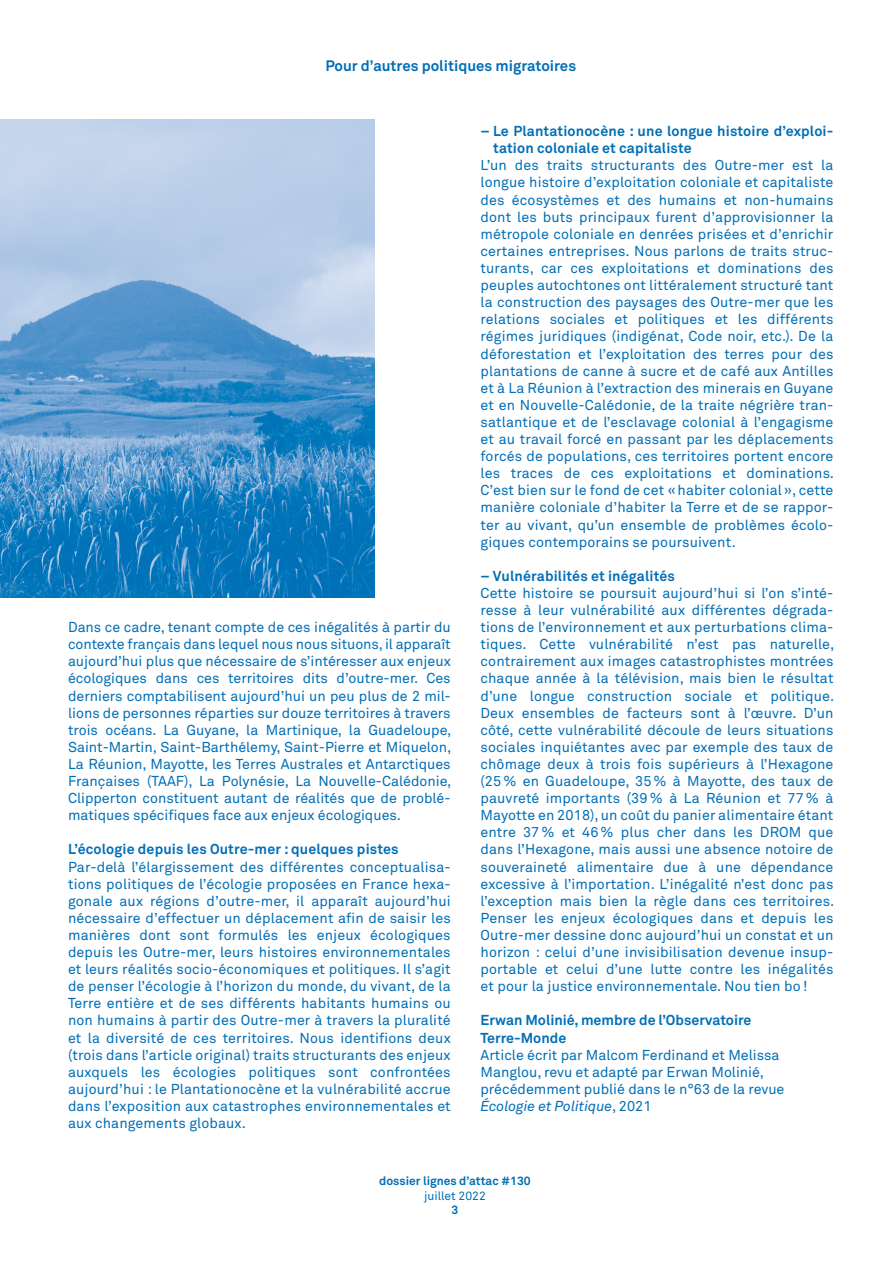
<style>
.page{position:relative;width:893px;height:1263px;background:#fff}
.page>*{position:absolute;margin:0;border:0;box-sizing:border-box;transform-origin:0 0}
.t1{font:700 15px "Akkurat Std";color:#006eb6}
.t2{font:14.25px/17.1px "Akkurat Std";color:#006eb6;text-align:justify}
.t3{font:700 14.25px/17.1px "Akkurat Std";letter-spacing:.01em;color:#006eb6}
.t4{font:700 12px "Akkurat Std";color:#006eb6}
.t5{font:12px "Akkurat Std";color:#006eb6}
.s1{font-style:italic}
</style>
<div class="page">
<img style="left:0;top:119px;width:374px;height:479px">
<p class="t1" style="left:325px;top:57px;width:252px">Pour d’autres politiques migratoires</p>
<p class="t2" style="left:68px;top:619px;width:385px">Dans ce cadre, tenant compte de ces inégalités à partir du contexte français dans lequel nous nous situons, il apparaît aujourd’hui plus que nécessaire de s’intéresser aux enjeux écologiques dans ces territoires dits d’outre-mer. Ces derniers comptabilisent aujourd’hui un peu plus de 2 mil&shy;lions de personnes réparties sur douze territoires à travers trois océans. La Guyane, la Martinique, la Guadeloupe, Saint-Martin, Saint-Barthélemy, Saint-Pierre et Miquelon, La Réunion, Mayotte, les Terres Australes et Antarctiques Françaises (TAAF), La Polynésie, La Nouvelle-Calédonie, Clipperton constituent autant de réalités que de problé&shy;matiques spécifiques face aux enjeux écologiques.</p>
<p class="t3" style="left:68px;top:841px;width:332px">L’écologie depuis les Outre-mer : quelques pistes</p>
<p class="t2" style="left:68px;top:858px;width:384px">Par-delà l’élargissement des différentes conceptualisa&shy;tions politiques de l’écologie proposées en France hexa&shy;gonale aux régions d’outre-mer, il apparaît aujourd’hui nécessaire d’effectuer un déplacement afin de saisir les manières dont sont formulés les enjeux écologiques depuis les Outre-mer, leurs histoires environnementales et leurs réalités socio-économiques et politiques. Il s’agit de penser l’écologie à l’horizon du monde, du vivant, de la Terre entière et de ses différents habitants humains ou non humains à partir des Outre-mer à travers la pluralité et la diversité de ces territoires. Nous identifions deux (trois dans l’article original) traits structurants des enjeux auxquels les écologies politiques sont confrontées aujourd’hui : le Plantationocène et la vulnérabilité accrue dans l’exposition aux catastrophes environnementales et aux changements globaux.</p>
<p class="t3" style="left:493px;top:122px;width:342px;text-indent:-13px">– Le Plantationocène : une longue histoire d’exploi&shy;tation coloniale et capitaliste</p>
<p class="t2" style="left:480px;top:157px;width:355px">L’un des traits structurants des Outre-mer est la longue histoire d’exploitation coloniale et capitaliste des écosystèmes et des humains et non-humains dont les buts principaux furent d’approvisionner la métropole coloniale en denrées prisées et d’enrichir certaines entreprises. Nous parlons de traits struc&shy;turants, car ces exploitations et dominations des peuples autochtones ont littéralement structuré tant la construction des paysages des Outre-mer que les relations sociales et politiques et les différents régimes juridiques (indigénat, Code noir, etc.). De la déforestation et l’exploitation des terres pour des plantations de canne à sucre et de café aux Antilles et à La Réunion à l’extraction des minerais en Guyane et en Nouvelle-Calédonie, de la traite négrière tran&shy;satlantique et de l’esclavage colonial à l’engagisme et au travail forcé en passant par les déplacements forcés de populations, ces territoires portent encore les traces de ces exploitations et dominations.<br>C’est bien sur le fond de cet «habiter colonial », cette manière coloniale d’habiter la Terre et de se rappor&shy;ter au vivant, qu’un ensemble de problèmes écolo&shy;giques contemporains se poursuivent.</p>
<p class="t3" style="left:480px;top:567px;width:196px">– Vulnérabilités et inégalités</p>
<p class="t2" style="left:480px;top:584px;width:355px">Cette histoire se poursuit aujourd’hui si l’on s’inté&shy;resse à leur vulnérabilité aux différentes dégrada&shy;tions de l’environnement et aux perturbations clima&shy;tiques. Cette vulnérabilité n’est pas naturelle, contrairement aux images catastrophistes montrées chaque année à la télévision, mais bien le résultat d’une longue construction sociale et politique.<br>Deux ensembles de facteurs sont à l’œuvre. D’un côté, cette vulnérabilité découle de leurs situations sociales inquiétantes avec par exemple des taux de chômage deux à trois fois supérieurs à l’Hexagone (25% en Guadeloupe, 35% à Mayotte, des taux de pauvreté importants (39% à La Réunion et 77% à Mayotte en 2018), un coût du panier alimentaire étant entre 37% et 46% plus cher dans les DROM que dans l’Hexagone, mais aussi une absence notoire de souveraineté alimentaire due à une dépendance excessive à l’importation. L’inégalité n’est donc pas l’exception mais bien la règle dans ces territoires.<br>Penser les enjeux écologiques dans et depuis les Outre-mer dessine donc aujourd’hui un constat et un horizon : celui d’une invisibilisation devenue insup&shy;portable et celui d’une lutte contre les inégalités et pour la justice environnementale. Nou tien bo !</p>
<p class="t3" style="left:480px;top:1012px;width:272px">Erwan Molinié, membre de l’Observatoire<br>Terre-Monde</p>
<p class="t2" style="left:480px;top:1046px;width:305px;text-align:left">Article écrit par Malcom Ferdinand et Melissa Manglou, revu et adapté par Erwan Molinié, précédemment publié dans le n°63 de la revue <span class="s1">Écologie et Politique</span>, 2021</p>
<p class="t4" style="left:379px;top:1173px;width:153px">dossier lignes d’attac #130</p>
<p class="t5" style="left:424px;top:1188px;width:63px">juillet 2022</p>
<p class="t4" style="left:452px;top:1202px;width:8px">3</p>
</div>
